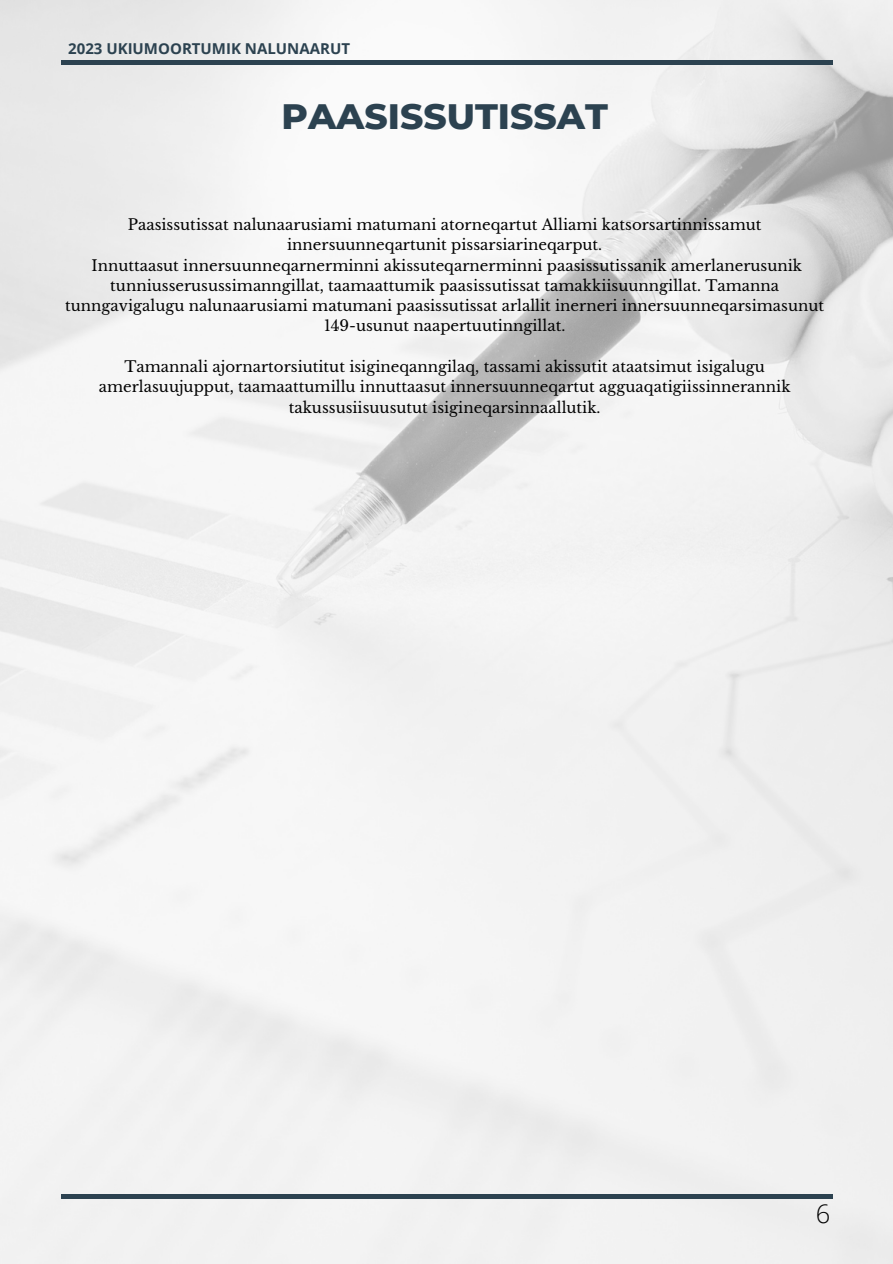
<style>
.page{position:relative;width:893px;height:1264px;background:#fff}
.page>*{position:absolute;margin:0;border:0;box-sizing:border-box;transform-origin:0 0}
.t1{font:800 36px "Montserrat";color:#2c4250}
.t2{font:300 25.5px "Open Sans";color:#020202}
.t3{font:15px/20.2px "Libre Baskerville";color:#020202;text-align:center}
.t4{font:700 15px "Open Sans";color:#2c4250}
</style>
<div class="page">
<img style="left:0;top:0;width:892px;height:1263px">
<hr style="left:61px;top:1194px;width:771px;height:4px;background:#2c4250">
<div style="left:61px;top:60px;width:771px;height:5px;background:#2c4250"></div>
<p class="t4" style="left:68px;top:38px;width:283px">2023 UKIUMOORTUMIK NALUNAARUT</p>
<h2 class="t1" style="left:281px;top:94px;width:328px">PAASISSUTISSAT</h2>
<p class="t3" style="left:128px;top:215px;width:635px">Paasissutissat nalunaarusiami matumani atorneqartut Alliami katsorsartinnissamut innersuunneqartunit pissarsiarineqarput.</p>
<h1 class="t3" style="left:65px;top:255px;width:760px">Innuttaasut innersuunneqarnerminni akissuteqarnerminni paasissutissanik amerlanerusunik tunniusserusussimanngillat, taamaattumik paasissutissat tamakkiisuunngillat. Tamanna tunngavigalugu nalunaarusiami matumani paasissutissat arlallit inerneri innersuunneqarsimasunut 149-usunut naapertuutinngillat.</h1>
<p class="t3" style="left:99px;top:356px;width:693px">Tamannali ajornartorsiutitut isigineqanngilaq, tassami akissutit ataatsimut isigalugu amerlasuujupput, taamaattumillu innuttaasut innersuunneqartut agguaqatigiissinnerannik takussusiisuusutut isigineqarsinnaallutik.</p>
<p class="t2" style="left:815px;top:1195px;width:16px">6</p>
</div>
